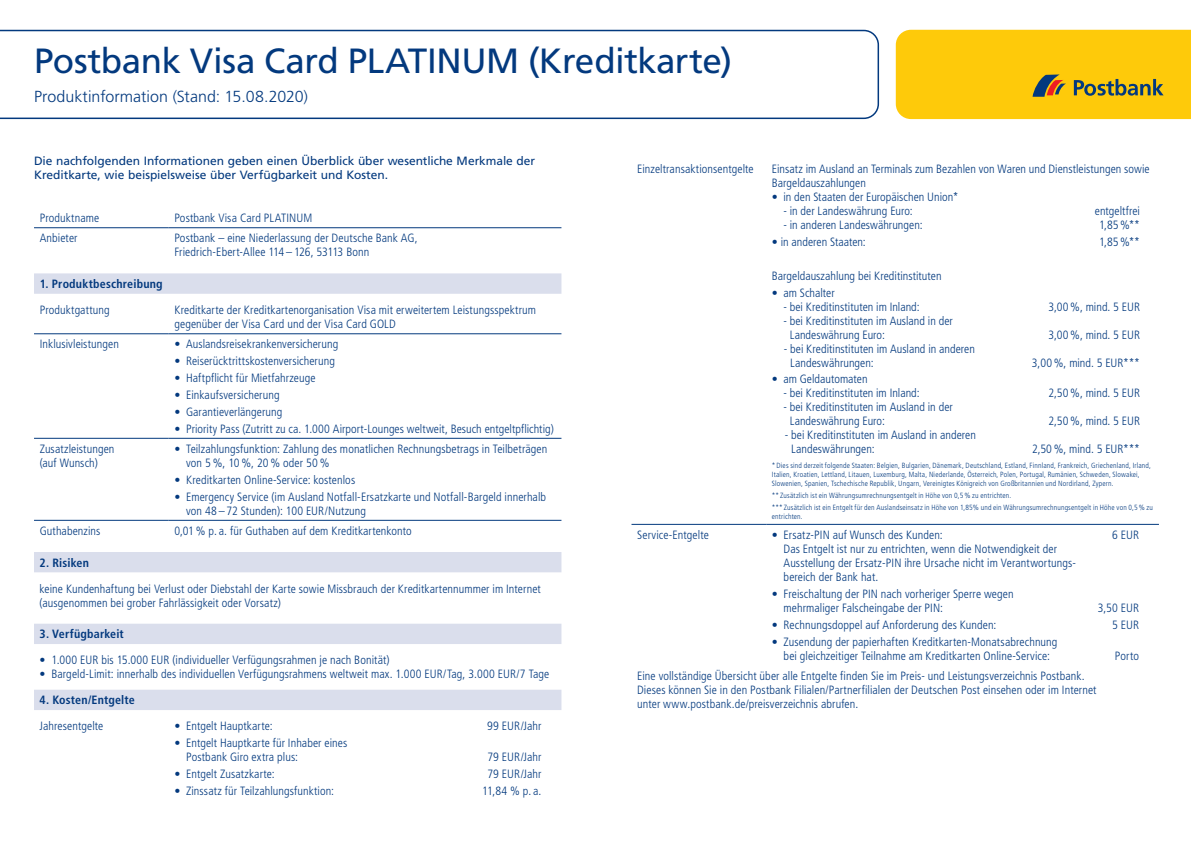
<style>
.page{position:relative;width:1191px;height:842px;background:#fff}
.page>*{position:absolute;margin:0;border:0;box-sizing:border-box;transform-origin:0 0}
.t1{font:35px "Frutiger LT Std";letter-spacing:-.01em;color:#03397e}
.t2{font:300 16px "Frutiger LT Std";color:#03397e}
.t3{font:300 condensed 12px/14px "Frutiger LT Std";letter-spacing:.005em;color:#03397e}
.t4{font:12px/14px "Frutiger LT Std";letter-spacing:-.005em;color:#03397e}
.t5{font:700 condensed 12px "Frutiger LT Std";letter-spacing:.015em;color:#03397e}
.t6{font:300 condensed 7.5px/9px "Frutiger LT Std";letter-spacing:.02em;color:#03397e}
</style>
<div class="page">
<svg style="left:0;top:29px;width:879px;height:91px"></svg>
<div style="left:895px;top:30px;width:296px;height:89px;background:#feca0a"></div>
<svg style="left:34px;top:273px;width:527px;height:437px"></svg>
<hr style="left:34px;top:227px;width:135px;height:1px;background:#03397e">
<hr style="left:169px;top:227px;width:392px;height:1px;background:#03397e">
<hr style="left:34px;top:333px;width:135px;height:1px;background:#03397e">
<hr style="left:169px;top:333px;width:392px;height:1px;background:#03397e">
<hr style="left:34px;top:520px;width:135px;height:1px;background:#03397e">
<hr style="left:169px;top:520px;width:392px;height:1px;background:#03397e">
<hr style="left:34px;top:438px;width:135px;height:1px;background:#03397e">
<hr style="left:169px;top:438px;width:392px;height:1px;background:#03397e">
<hr style="left:631px;top:524px;width:135px;height:1px;background:#03397e">
<hr style="left:766px;top:524px;width:393px;height:1px;background:#03397e">
<h1 class="t1" style="left:34px;top:41px;width:699px">Postbank Visa Card PLATINUM (Kreditkarte)</h1>
<h2 class="t2" style="left:34px;top:87px;width:275px">Produktinformation (Stand: 15.08.2020)</h2>
<p class="t4" style="left:34px;top:153px;width:503px">Die nachfolgenden Informationen geben einen Überblick über wesentliche Merkmale der<br>Kreditkarte, wie beispielsweise über Verfügbarkeit und Kosten.</p>
<p class="t3" style="left:40px;top:211px;width:61px">Produktname</p>
<p class="t3" style="left:174px;top:211px;width:139px">Postbank Visa Card PLATINUM</p>
<p class="t3" style="left:40px;top:231px;width:39px">Anbieter</p>
<p class="t3" style="left:174px;top:231px;width:245px">Postbank – eine Niederlassung der Deutsche Bank AG,<br>Friedrich-Ebert-Allee 114 – 126, 53113 Bonn</p>
<p class="t5" style="left:40px;top:277px;width:124px">1. Produktbeschreibung</p>
<p class="t3" style="left:40px;top:303px;width:72px">Produktgattung</p>
<p class="t3" style="left:174px;top:303px;width:363px">Kreditkarte der Kreditkartenorganisation Visa mit erweitertem Leistungsspektrum gegenüber der Visa Card und der Visa Card GOLD</p>
<p class="t3" style="left:40px;top:337px;width:81px">Inklusivleistungen</p>
<p class="t3" style="left:174px;top:337px;width:165px">• Auslandsreisekrankenversicherung</p>
<p class="t3" style="left:174px;top:354px;width:162px">• Reiserücktrittskostenversicherung</p>
<p class="t3" style="left:174px;top:371px;width:143px">• Haftpflicht für Mietfahrzeuge</p>
<p class="t3" style="left:174px;top:388px;width:107px">• Einkaufsversicherung</p>
<p class="t3" style="left:174px;top:405px;width:110px">• Garantieverlängerung</p>
<p class="t3" style="left:174px;top:422px;width:381px">• Priority Pass (Zutritt zu ca. 1.000 Airport-Lounges weltweit, Besuch entgeltpflichtig)</p>
<p class="t3" style="left:40px;top:442px;width:76px">Zusatzleistungen (auf Wunsch)</p>
<p class="t3" style="left:186px;top:442px;width:363px;text-indent:-12px">• Teilzahlungsfunktion: Zahlung des monatlichen Rechnungsbetrags in Teilbeträgen von 5 %, 10 %, 20 % oder 50 %</p>
<p class="t3" style="left:174px;top:473px;width:182px">• Kreditkarten Online-Service: kostenlos</p>
<p class="t3" style="left:186px;top:490px;width:361px;text-indent:-12px">• Emergency Service (im Ausland Notfall-Ersatzkarte und Notfall-Bargeld innerhalb von 48 – 72 Stunden): 100 EUR/Nutzung</p>
<p class="t3" style="left:40px;top:524px;width:62px">Guthabenzins</p>
<p class="t3" style="left:174px;top:524px;width:239px">0,01 % p. a. für Guthaben auf dem Kreditkartenkonto</p>
<p class="t5" style="left:40px;top:555px;width:51px">2. Risiken</p>
<p class="t3" style="left:40px;top:582px;width:503px">keine Kundenhaftung bei Verlust oder Diebstahl der Karte sowie Missbrauch der Kreditkartennummer im Internet (ausgenommen bei grober Fahrlässigkeit oder Vorsatz)</p>
<p class="t5" style="left:40px;top:627px;width:86px">3. Verfügbarkeit</p>
<p class="t3" style="left:40px;top:653px;width:351px">• 1.000 EUR bis 15.000 EUR (individueller Verfügungsrahmen je nach Bonität)</p>
<p class="t3" style="left:40px;top:667px;width:511px">• Bargeld-Limit: innerhalb des individuellen Verfügungsrahmens weltweit max. 1.000 EUR/Tag, 3.000 EUR/7 Tage</p>
<p class="t5" style="left:40px;top:693px;width:97px">4. Kosten/Entgelte</p>
<p class="t3" style="left:40px;top:719px;width:65px">Jahresentgelte</p>
<p class="t3" style="left:174px;top:719px;width:100px">• Entgelt Hauptkarte:</p>
<p class="t3" style="left:487px;top:719px;width:56px">99 EUR/Jahr</p>
<p class="t3" style="left:186px;top:736px;width:163px;text-indent:-12px">• Entgelt Hauptkarte für Inhaber eines<br>Postbank Giro extra plus:</p>
<p class="t3" style="left:487px;top:750px;width:55px">79 EUR/Jahr</p>
<p class="t3" style="left:174px;top:767px;width:102px">• Entgelt Zusatzkarte:</p>
<p class="t3" style="left:487px;top:767px;width:55px">79 EUR/Jahr</p>
<p class="t3" style="left:174px;top:784px;width:161px">• Zinssatz für Teilzahlungsfunktion:</p>
<p class="t3" style="left:482px;top:784px;width:61px">11,84 % p. a.</p>
<p class="t3" style="left:637px;top:162px;width:118px">Einzeltransaktionsentgelte</p>
<p class="t3" style="left:772px;top:162px;width:379px">Einsatz im Ausland an Terminals zum Bezahlen von Waren und Dienstleistungen sowie<br>Bargeldauszahlungen</p>
<p class="t3" style="left:772px;top:190px;width:188px">• in den Staaten der Europäischen Union*</p>
<p class="t3" style="left:783px;top:204px;width:131px">- in der Landeswährung Euro:</p>
<p class="t3" style="left:1094px;top:204px;width:47px">entgeltfrei</p>
<p class="t3" style="left:783px;top:218px;width:141px">- in anderen Landeswährungen:</p>
<p class="t3" style="left:1099px;top:218px;width:42px">1,85 %**</p>
<p class="t3" style="left:772px;top:235px;width:95px">• in anderen Staaten:</p>
<p class="t3" style="left:1099px;top:235px;width:42px">1,85 %**</p>
<p class="t3" style="left:772px;top:269px;width:171px">Bargeldauszahlung bei Kreditinstituten</p>
<p class="t3" style="left:772px;top:286px;width:64px">• am Schalter</p>
<p class="t3" style="left:783px;top:300px;width:138px">- bei Kreditinstituten im Inland:</p>
<p class="t3" style="left:1048px;top:300px;width:93px">3,00 %, mind. 5 EUR</p>
<p class="t3" style="left:790px;top:314px;width:164px;text-indent:-6px">- bei Kreditinstituten im Ausland in der<br>Landeswährung Euro:</p>
<p class="t3" style="left:1048px;top:328px;width:93px">3,00 %, mind. 5 EUR</p>
<p class="t3" style="left:790px;top:342px;width:186px;text-indent:-6px">- bei Kreditinstituten im Ausland in anderen<br>Landeswährungen:</p>
<p class="t3" style="left:1032px;top:356px;width:109px">3,00 %, mind. 5 EUR***</p>
<p class="t3" style="left:772px;top:372px;width:97px">• am Geldautomaten</p>
<p class="t3" style="left:783px;top:386px;width:138px">- bei Kreditinstituten im Inland:</p>
<p class="t3" style="left:1048px;top:386px;width:93px">2,50 %, mind. 5 EUR</p>
<p class="t3" style="left:790px;top:400px;width:164px;text-indent:-6px">- bei Kreditinstituten im Ausland in der<br>Landeswährung Euro:</p>
<p class="t3" style="left:1048px;top:414px;width:93px">2,50 %, mind. 5 EUR</p>
<p class="t3" style="left:791px;top:428px;width:186px;text-indent:-6px">- bei Kreditinstituten im Ausland in anderen<br>Landeswährungen:</p>
<p class="t3" style="left:1032px;top:442px;width:109px">2,50 %, mind. 5 EUR***</p>
<p class="t6" style="left:772px;top:461px;width:381px">* Dies sind derzeit folgende Staaten: Belgien, Bulgarien, Dänemark, Deutschland, Estland, Finnland, Frankreich, Griechenland, Irland,<br>Italien, Kroatien, Lettland, Litauen, Luxemburg, Malta, Niederlande, Österreich, Polen, Portugal, Rumänien, Schweden, Slowakei,<br>Slowenien, Spanien, Tschechische Republik, Ungarn, Vereinigtes Königreich von Großbritannien und Nordirland, Zypern.</p>
<p class="t6" style="left:772px;top:489px;width:383px;line-height:11.8px">** Zusätzlich ist ein Währungsumrechnungsentgelt in Höhe von 0,5 % zu entrichten.<br>*** Zusätzlich ist ein Entgelt für den Auslandseinsatz in Höhe von 1,85% und ein Währungsumrechnungsentgelt in Höhe von 0,5 % zu</p>
<p class="t6" style="left:772px;top:512px;width:32px">entrichten.</p>
<p class="t3" style="left:637px;top:528px;width:73px">Service-Entgelte</p>
<p class="t3" style="left:772px;top:528px;width:172px">• Ersatz-PIN auf Wunsch des Kunden:</p>
<p class="t3" style="left:1112px;top:528px;width:28px">6 EUR</p>
<p class="t3" style="left:783px;top:542px;width:294px">Das Entgelt ist nur zu entrichten, wenn die Notwendigkeit der<br>Ausstellung der Ersatz-PIN ihre Ursache nicht im Verantwortungs&shy;bereich der Bank hat.</p>
<p class="t3" style="left:783px;top:587px;width:232px;text-indent:-12px">• Freischaltung der PIN nach vorheriger Sperre wegen mehrmaliger Falscheingabe der PIN:</p>
<p class="t3" style="left:1097px;top:601px;width:43px">3,50 EUR</p>
<p class="t3" style="left:772px;top:618px;width:226px">• Rechnungsdoppel auf Anforderung des Kunden:</p>
<p class="t3" style="left:1112px;top:618px;width:28px">5 EUR</p>
<p class="t3" style="left:772px;top:635px;width:287px;text-align:center">• Zusendung der papierhaften Kreditkarten-Monatsabrechnung bei gleichzeitiger Teilnahme am Kreditkarten Online-Service:</p>
<p class="t3" style="left:1115px;top:649px;width:26px">Porto</p>
<p class="t3" style="left:637px;top:669px;width:461px">Eine vollständige Übersicht über alle Entgelte finden Sie im Preis- und Leistungsverzeichnis Postbank.<br>Dieses können Sie in den Postbank Filialen/Partnerfilialen der Deutschen Post einsehen oder im Internet unter www.postbank.de/preisverzeichnis abrufen.</p>
</div>
